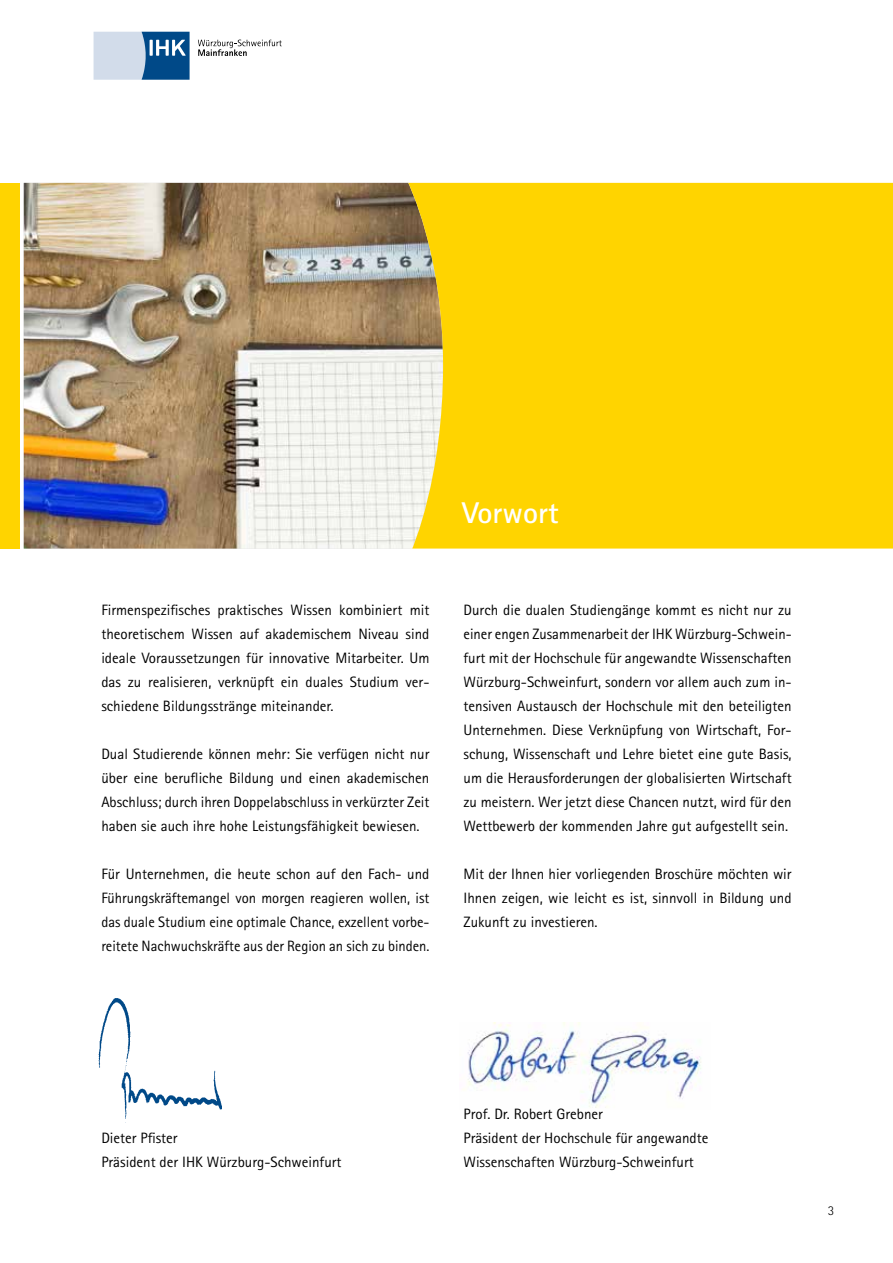
<style>
.page{position:relative;width:893px;height:1263px;background:#fff}
.page>*{position:absolute;margin:0;border:0;box-sizing:border-box;transform-origin:0 0}
.t1{font:700 30px "Rotis Sans Serif Std";color:#fff}
.t2{font:15px/24px "Rotis Sans Serif Std";color:#000;text-align:justify}
.t3{font:300 13.5px "Rotis Sans Serif Std";color:#000}
</style>
<div class="page">
<svg style="left:94px;top:32px;width:96px;height:48px;background:#7fa2c3"></svg>
<svg style="left:198px;top:40px;width:84px;height:16px"></svg>
<img style="left:467px;top:1022px;width:234px;height:86px">
<img style="left:24px;top:183px;width:384px;height:366px">
<div style="left:408px;top:183px;width:485px;height:366px;background:#ffd400"></div>
<div style="left:0;top:183px;width:19px;height:366px;background:#ffd400"></div>
<img style="left:98px;top:998px;width:124px;height:125px">
<h1 class="t1" style="left:462px;top:494px;width:98px">Vorwort</h1>
<p class="t2" style="left:101px;top:598px;width:330px">Firmenspezifisches praktisches Wissen kombiniert mit theoretischem Wissen auf akademischem Niveau sind ideale Voraussetzungen für innovative Mitarbeiter. Um das zu realisieren, verknüpft ein duales Studium ver&shy;schiedene Bildungsstränge miteinander.</p>
<p class="t2" style="left:101px;top:742px;width:330px">Dual Studierende können mehr: Sie verfügen nicht nur über eine berufliche Bildung und einen akademischen Abschluss; durch ihren Doppelabschluss in verkürzter Zeit haben sie auch ihre hohe Leistungsfähigkeit bewiesen.</p>
<p class="t2" style="left:101px;top:862px;width:330px">Für Unternehmen, die heute schon auf den Fach- und Führungskräftemangel von morgen reagieren wollen, ist das duale Studium eine optimale Chance, exzellent vorbe&shy;reitete Nachwuchskräfte aus der Region an sich zu binden.</p>
<p class="t2" style="left:463px;top:598px;width:330px">Durch die dualen Studiengänge kommt es nicht nur zu einer engen Zusammenarbeit der IHK Würzburg-Schwein&shy;furt mit der Hochschule für angewandte Wissenschaften Würzburg-Schweinfurt, sondern vor allem auch zum in&shy;tensiven Austausch der Hochschule mit den beteiligten Unternehmen. Diese Verknüpfung von Wirtschaft, For&shy;schung, Wissenschaft und Lehre bietet eine gute Basis, um die Herausforderungen der globalisierten Wirtschaft zu meistern. Wer jetzt diese Chancen nutzt, wird für den Wettbewerb der kommenden Jahre gut aufgestellt sein.</p>
<p class="t2" style="left:463px;top:862px;width:330px">Mit der Ihnen hier vorliegenden Broschüre möchten wir Ihnen zeigen, wie leicht es ist, sinnvoll in Bildung und Zukunft zu investieren.</p>
<p class="t2" style="left:101px;top:1126px;width:242px">Dieter Pfister<br>Präsident der IHK Würzburg-Schweinfurt</p>
<p class="t2" style="left:463px;top:1102px;width:246px;text-align:left">Prof. Dr. Robert Grebner<br>Präsident der Hochschule für angewandte<br>Wissenschaften Würzburg-Schweinfurt</p>
<p class="t3" style="left:828px;top:1203px;width:8px">3</p>
</div>
